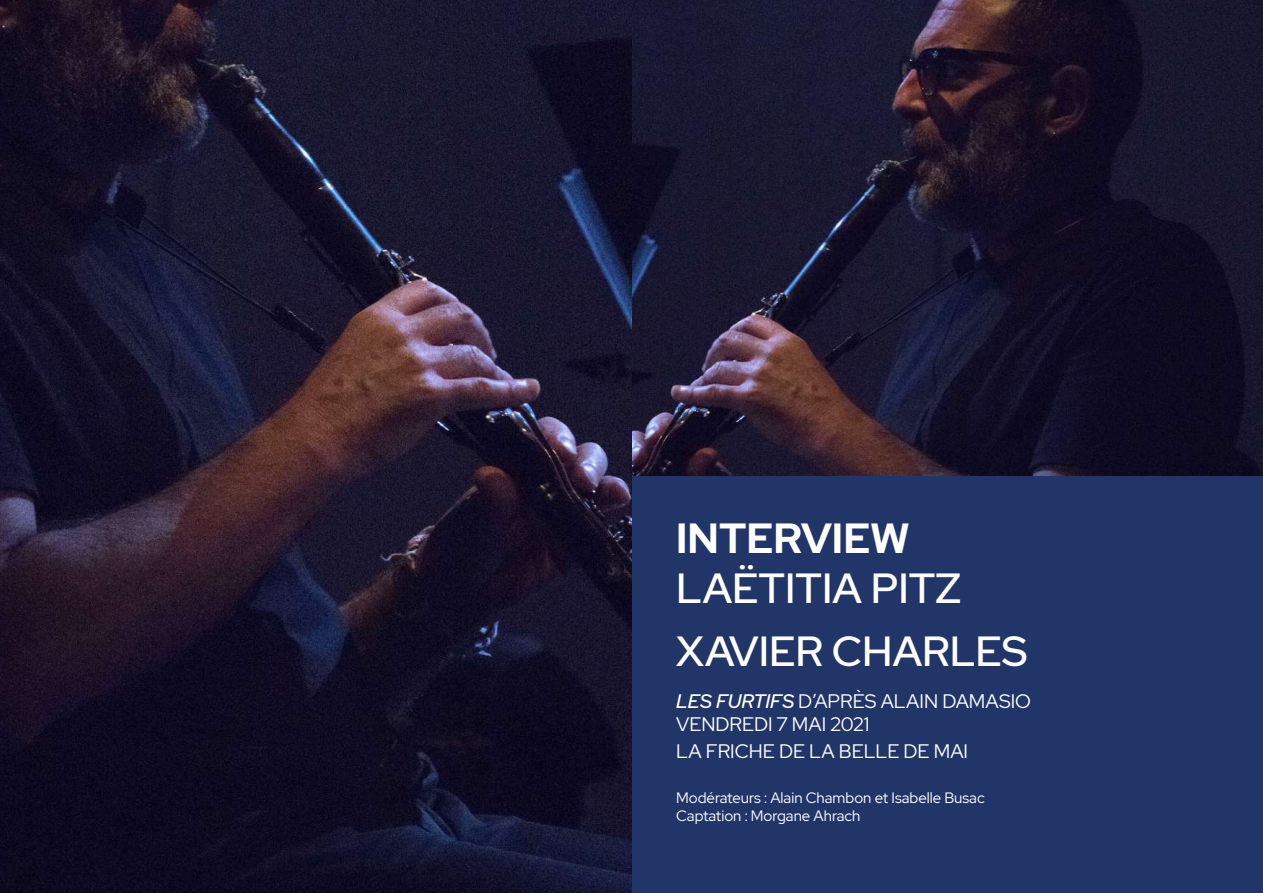
<style>
.page{position:relative;width:1263px;height:893px;background:#fff}
.page>*{position:absolute;margin:0;border:0;box-sizing:border-box;transform-origin:0 0}
.t1{font:500 42px/63px "Red Hat Display";color:#fff}
.t2{font:700 42px "Red Hat Display";color:#fff}
.t3{font:19.5px/23.4px "Red Hat Display";color:#fff}
.t4{font:15px/18px "Red Hat Display";color:#fff}
.s1{font-weight:500;font-style:italic}
</style>
<div class="page">
<img style="left:631px;top:0;width:632px;height:476px">
<div style="left:631px;top:476px;width:632px;height:417px;background:#213568"></div>
<img style="left:0;top:0;width:631px;height:893px">
<h1 class="t2" style="left:676px;top:511px;width:235px">INTERVIEW</h1>
<h1 class="t1" style="left:676px;top:557px;width:353px">LAËTITIA PITZ<br>XAVIER CHARLES</h1>
<p class="t3" style="left:676px;top:689px;width:356px"><span class="s1">LES FURTIFS</span> D’APRÈS ALAIN DAMASIO<br>VENDREDI 7 MAI 2021</p>
<p class="t3" style="left:676px;top:739px;width:293px">LA FRICHE DE LA BELLE DE MAI</p>
<p class="t4" style="left:676px;top:789px;width:310px">Modérateurs : Alain Chambon et Isabelle Busac<br>Captation : Morgane Ahrach</p>
</div>
